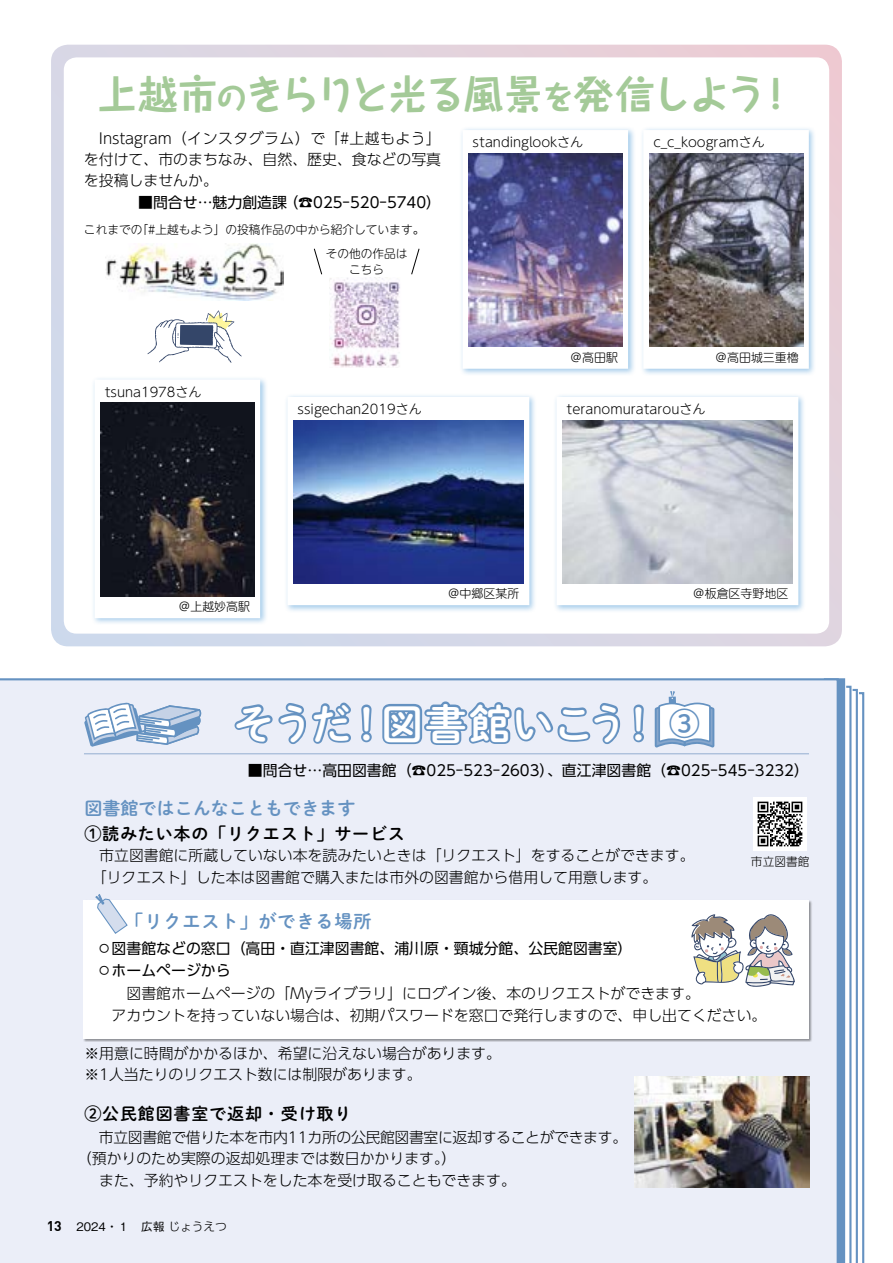
<style>
.page{position:relative;width:893px;height:1263px;background:#fff}
.page>*{position:absolute;margin:0;border:0;box-sizing:border-box;transform-origin:0 0}
.t1{font:42.15px "Shuei M Go Std B";letter-spacing:-.03em;color:#fff}
.t2{font:700 39.3px "Taka Hand Std";letter-spacing:-.05em;color:#a4ca98}
.t3{font:18px "Shuei M Go Std B";color:#6592c1}
.t4{font:18px "Shuei M Go Std B";letter-spacing:.05em;color:#6592c1}
.t5{font:16.95px "Shuei M Go Std B";letter-spacing:.05em;color:#000}
.t6{font:300 14.85px/21.3px "UD Shin Go Pr 6 N";color:#000}
.t7{font:14.85px "UD Shin Go NT Pro";color:#000}
.t8{font:14.85px/22.4px "UD Shin Go Pr 6 N";color:#000}
.t9{font:300 14.85px "UD Shin Go Pr 6 N";letter-spacing:-.025em;color:#000}
.t10{font:300 13.05px "UD Shin M Go Pr 6 N";color:#000}
.t11{font:300 12px "UD Shin M Go Pr 6 N";color:#000}
.t12{font:300 11.7px/24.5px "UD Shin M Go Pr 6 N";color:#000}
.t13{font:500 11.7px "Gothic BBB Pro";color:#000}
.t14{font:300 11.7px "UD Shin Go Pr 6 N";color:#000}
.s1{font-size:31.95px}
.s2{font-size:30.75px;color:#6592c1}
.s3{font-family:"DIN Bold";font-weight:400;font-size:13.8px}
.s4{font-family:"UD Shin Go Pr 6 N";font-weight:300}
</style>
<div class="page">
<div style="left:0;top:678px;width:823px;height:585px;background:#ebeef8"></div>
<svg style="left:823px;top:678px;width:41px;height:585px"></svg>
<div style="left:51px;top:45px;width:791px;height:601px;background:linear-gradient(to right,#d1daea,#e7d0da);border-radius:17px"></div>
<div style="left:64px;top:57px;width:765px;height:577px;background:#fff;border-radius:13px"></div>
<div style="left:83px;top:900px;width:729px;height:142px;background:#000;opacity:.4"></div>
<div style="left:84px;top:900px;width:725px;height:139px;background:#fff"></div>
<img style="left:754px;top:797px;width:53px;height:53px">
<svg style="left:232px;top:699px;width:121px;height:47px;background:#b6c9e2"></svg>
<svg style="left:359px;top:702px;width:15px;height:344px"></svg>
<svg style="left:380px;top:699px;width:242px;height:48px;background:#a6bedb"></svg>
<svg style="left:631px;top:702px;width:15px;height:344px"></svg>
<img style="left:635px;top:1077px;width:174px;height:110px">
<hr style="left:84px;top:753px;width:725px;height:1px;background:#a6bbd9">
<svg style="left:84px;top:703px;width:117px;height:44px"></svg>
<svg style="left:655px;top:691px;width:59px;height:56px"></svg>
<div style="left:553px;top:394px;width:253px;height:219px;background:#4897d6;opacity:.5"></div>
<div style="left:556px;top:397px;width:242px;height:208px;background:#fff"></div>
<img style="left:563px;top:420px;width:229px;height:163px">
<div style="left:284px;top:394px;width:253px;height:219px;background:#4897d6;opacity:.5"></div>
<div style="left:287px;top:397px;width:242px;height:208px;background:#fff"></div>
<img style="left:294px;top:420px;width:229px;height:163px">
<div style="left:640px;top:127px;width:176px;height:249px;background:#4897d6;opacity:.5"></div>
<div style="left:643px;top:130px;width:166px;height:239px;background:#fff"></div>
<img style="left:649px;top:153px;width:154px;height:194px">
<div style="left:91px;top:376px;width:177px;height:250px;background:#4897d6;opacity:.5"></div>
<div style="left:95px;top:379px;width:165px;height:239px;background:#fff"></div>
<img style="left:100px;top:403px;width:154px;height:193px">
<div style="left:459px;top:127px;width:177px;height:249px;background:#4897d6;opacity:.5"></div>
<div style="left:463px;top:130px;width:165px;height:239px;background:#fff"></div>
<img style="left:468px;top:153px;width:154px;height:194px">
<img style="left:106px;top:243px;width:177px;height:57px">
<svg style="left:147px;top:310px;width:95px;height:53px"></svg>
<img style="left:329px;top:277px;width:71px;height:91px">
<svg style="left:313px;top:248px;width:9px;height:27px"></svg>
<svg style="left:411px;top:248px;width:9px;height:27px"></svg>
<svg style="left:691px;top:914px;width:104px;height:73px"></svg>
<svg style="left:95px;top:892px;width:33px;height:42px"></svg>
<h2 class="t2" style="left:97px;top:66px;width:700px">上越市<span class="s1">の</span>きらりと光る風景<span class="s1">を</span>発信しよう！</h2>
<p class="t6" style="left:84px;top:127px;width:359px;text-align:justify">　Instagram（インスタグラム）で「#上越もよう」を付けて、市のまちなみ、自然、歴史、食などの写真を投稿しませんか。</p>
<p class="t7" style="left:138px;top:190px;width:304px">■問合せ…魅力創造課（☎025-520-5740）</p>
<p class="t12" style="left:326px;top:216px;width:100px;text-indent:-242px">これまでの「#上越もよう」の投稿作品の中から紹介しています。その他の作品は</p>
<p class="t12" style="left:349px;top:257px;width:37px">こちら</p>
<p class="t10" style="left:473px;top:132px;width:112px">standinglookさん</p>
<p class="t10" style="left:653px;top:132px;width:113px">c_c_koogramさん</p>
<p class="t10" style="left:105px;top:381px;width:98px">tsuna1978さん</p>
<p class="t10" style="left:298px;top:399px;width:126px">ssigechan2019さん</p>
<p class="t11" style="left:570px;top:347px;width:49px">＠高田駅</p>
<p class="t11" style="left:715px;top:347px;width:85px">＠高田城三重櫓</p>
<p class="t10" style="left:567px;top:399px;width:140px">teranomuratarouさん</p>
<p class="t11" style="left:178px;top:597px;width:73px">＠上越妙高駅</p>
<p class="t11" style="left:448px;top:584px;width:73px">＠中郷区某所</p>
<p class="t11" style="left:693px;top:584px;width:97px">＠板倉区寺野地区</p>
<h1 class="t1" style="left:233px;top:692px;width:468px">そうだ！図書館いこう！ <span class="s2">③</span></h1>
<p class="t7" style="left:248px;top:759px;width:563px">■問合せ…高田図書館（☎025-523-2603）、直江津図書館（☎025-545-3232）</p>
<p class="t3" style="left:84px;top:795px;width:273px">図書館ではこんなこともできます</p>
<p class="t5" style="left:84px;top:821px;width:322px">①読みたい本の「リクエスト」サービス</p>
<p class="t6" style="left:84px;top:845px;width:612px">　市立図書館に所蔵していない本を読みたいときは「リクエスト」をすることができます。　「リクエスト」した本は図書館で購入または市外の図書館から借用して用意します。</p>
<p class="t14" style="left:751px;top:852px;width:60px">市立図書館</p>
<p class="t4" style="left:97px;top:908px;width:276px">　　「リクエスト」ができる場所</p>
<p class="t8" style="left:97px;top:937px;width:537px">◦図書館などの窓口（高田・直江津図書館、浦川原・頸城分館、公民館図書室）◦ホームページから</p>
<p class="t6" style="left:97px;top:981px;width:671px;line-height:22.4px;text-indent:15px">　図書館ホームページの「Myライブラリ」にログイン後、本のリクエストができます。<br>　アカウントを持っていない場合は、初期パスワードを窓口で発行しますので、申し出てください。</p>
<p class="t6" style="left:84px;top:1042px;width:418px">※用意に時間がかかるほか、希望に沿えない場合があります。※1人当たりのリクエスト数には制限があります。</p>
<p class="t5" style="left:84px;top:1100px;width:269px">②公民館図書室で返却・受け取り</p>
<p class="t9" style="left:84px;top:1125px;width:545px">　市立図書館で借りた本を市内11カ所の公民館図書室に返却することができます。</p>
<p class="t6" style="left:77px;top:1148px;width:381px">（預かりのため実際の返却処理までは数日かかります。）</p>
<p class="t6" style="left:84px;top:1169px;width:433px">　また、予約やリクエストをした本を受け取ることもできます。</p>
<p class="t13" style="left:47px;top:1217px;width:182px"><span class="s3">13</span> 2024・１　広報 <span class="s4">じょうえつ</span></p>
</div>
